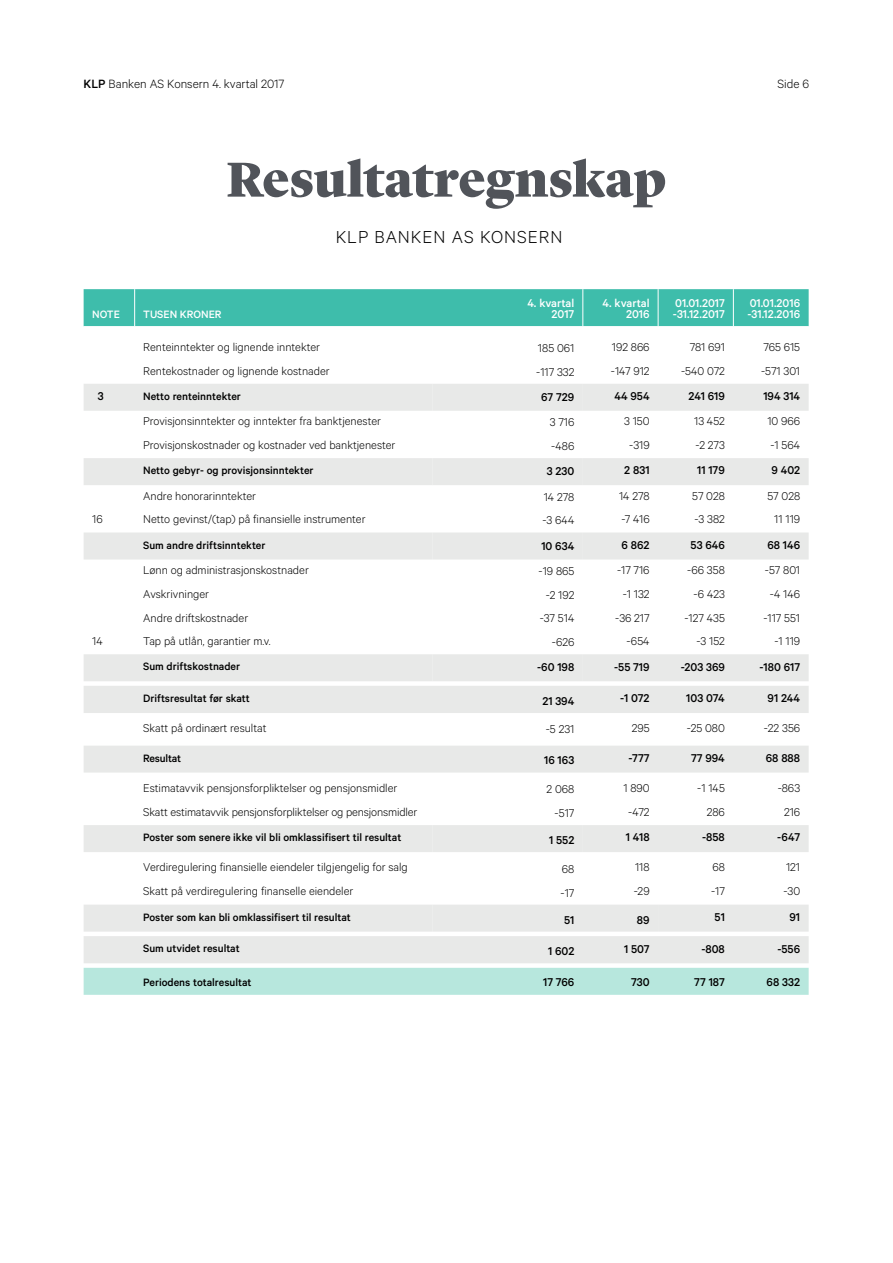
<style>
.page{position:relative;width:893px;height:1263px;background:#fff}
.page>*{position:absolute;margin:0;border:0;box-sizing:border-box;transform-origin:0 0}
.t1{font:900 51px "Lyon Display";letter-spacing:-.005em;color:#51545a}
.t2{font:300 19.5px "Calibre";letter-spacing:.05em;color:#000}
.t3{font:300 13.5px "Calibre";color:#000}
.t4{font:300 12.75px "Calibre";color:#000}
.t5{font:500 12.75px "Calibre";color:#000}
.t6{font:500 12.75px/10.5px "Calibre";color:#fff;text-align:right}
.t7{font:500 12px "Calibre";color:#000}
.t8{font:500 12px "Calibre";color:#fff}
.s1{font-weight:500}
</style>
<div class="page">
<div style="left:84px;top:289px;width:725px;height:37px;background:#3ebdab"></div>
<svg style="left:84px;top:384px;width:725px;height:579px"></svg>
<svg style="left:432px;top:384px;width:226px;height:548px"></svg>
<div style="left:84px;top:968px;width:725px;height:27px;background:#b7e7dd"></div>
<hr style="left:134px;top:289px;width:1px;height:37px;background:#fff">
<hr style="left:583px;top:289px;width:1px;height:37px;background:#fff">
<hr style="left:658px;top:289px;width:1px;height:37px;background:#fff">
<hr style="left:733px;top:289px;width:1px;height:37px;background:#fff">
<p class="t3" style="left:84px;top:76px;width:202px"><span class="s1">KLP</span> Banken AS Konsern 4. kvartal 2017</p>
<p class="t3" style="left:777px;top:76px;width:33px">Side 6</p>
<h1 class="t1" style="left:227px;top:141px;width:441px">Resultatregnskap</h1>
<h2 class="t2" style="left:336px;top:226px;width:228px">KLP BANKEN AS KONSERN</h2>
<p class="t8" style="left:92px;top:307px;width:29px">NOTE</p>
<p class="t8" style="left:143px;top:307px;width:80px">TUSEN KRONER</p>
<p class="t6" style="left:527px;top:298px;width:48px">4. kvartal<br>2017</p>
<p class="t6" style="left:603px;top:298px;width:48px">4. kvartal<br>2016</p>
<p class="t6" style="left:673px;top:298px;width:53px;text-align:left">01.01.2017 -31.12.2017</p>
<p class="t6" style="left:747px;top:298px;width:54px;text-align:left">01.01.2016 -31.12.2016</p>
<p class="t4" style="left:143px;top:340px;width:178px">Renteinntekter og lignende inntekter</p>
<p class="t4" style="left:538px;top:340px;width:38px">185 061</p>
<p class="t4" style="left:612px;top:340px;width:39px">192 866</p>
<p class="t4" style="left:690px;top:340px;width:37px">781 691</p>
<p class="t4" style="left:763px;top:340px;width:38px">765 615</p>
<p class="t4" style="left:143px;top:363px;width:188px">Rentekostnader og lignende kostnader</p>
<p class="t4" style="left:536px;top:364px;width:40px">-117 332</p>
<p class="t4" style="left:611px;top:363px;width:40px">-147 912</p>
<p class="t4" style="left:681px;top:363px;width:45px">-540 072</p>
<p class="t4" style="left:761px;top:363px;width:41px">-571 301</p>
<p class="t5" style="left:98px;top:389px;width:7px">3</p>
<p class="t7" style="left:143px;top:389px;width:99px">Netto renteinntekter</p>
<p class="t5" style="left:541px;top:389px;width:35px">67 729</p>
<p class="t5" style="left:614px;top:389px;width:37px">44 954</p>
<p class="t5" style="left:688px;top:389px;width:38px">241 619</p>
<p class="t5" style="left:763px;top:389px;width:38px">194 314</p>
<p class="t4" style="left:143px;top:414px;width:239px">Provisjonsinntekter og inntekter fra banktjenester</p>
<p class="t4" style="left:550px;top:415px;width:26px">3 716</p>
<p class="t4" style="left:624px;top:414px;width:27px">3 150</p>
<p class="t4" style="left:694px;top:414px;width:32px">13 452</p>
<p class="t4" style="left:767px;top:414px;width:34px">10 966</p>
<p class="t4" style="left:143px;top:438px;width:254px">Provisjonskostnader og kostnader ved banktjenester</p>
<p class="t4" style="left:551px;top:438px;width:25px">-486</p>
<p class="t4" style="left:629px;top:438px;width:22px">-319</p>
<p class="t4" style="left:696px;top:438px;width:31px">-2 273</p>
<p class="t4" style="left:770px;top:438px;width:31px">-1 564</p>
<p class="t7" style="left:143px;top:464px;width:172px">Netto gebyr- og provisjonsinntekter</p>
<p class="t5" style="left:547px;top:464px;width:29px">3 230</p>
<p class="t5" style="left:624px;top:463px;width:27px">2 831</p>
<p class="t5" style="left:697px;top:463px;width:29px">11 179</p>
<p class="t5" style="left:771px;top:463px;width:30px">9 402</p>
<p class="t4" style="left:143px;top:488px;width:114px">Andre honorarinntekter</p>
<p class="t4" style="left:544px;top:489px;width:32px">14 278</p>
<p class="t4" style="left:619px;top:488px;width:32px">14 278</p>
<p class="t4" style="left:692px;top:488px;width:34px">57 028</p>
<p class="t4" style="left:767px;top:488px;width:34px">57 028</p>
<p class="t4" style="left:92px;top:512px;width:12px">16</p>
<p class="t4" style="left:143px;top:512px;width:224px">Netto gevinst/(tap) på finansielle instrumenter</p>
<p class="t4" style="left:542px;top:513px;width:33px">-3 644</p>
<p class="t4" style="left:621px;top:512px;width:30px">-7 416</p>
<p class="t4" style="left:694px;top:512px;width:32px">-3 382</p>
<p class="t4" style="left:774px;top:512px;width:27px">11 119</p>
<p class="t7" style="left:143px;top:538px;width:124px">Sum andre driftsinntekter</p>
<p class="t5" style="left:541px;top:538px;width:34px">10 634</p>
<p class="t5" style="left:622px;top:537px;width:29px">6 862</p>
<p class="t5" style="left:690px;top:537px;width:36px">53 646</p>
<p class="t5" style="left:767px;top:537px;width:34px">68 146</p>
<p class="t4" style="left:143px;top:563px;width:167px">Lønn og administrasjonskostnader</p>
<p class="t4" style="left:539px;top:564px;width:37px">-19 865</p>
<p class="t4" style="left:617px;top:563px;width:34px">-17 716</p>
<p class="t4" style="left:687px;top:563px;width:39px">-66 358</p>
<p class="t4" style="left:765px;top:563px;width:37px">-57 801</p>
<p class="t4" style="left:143px;top:586px;width:67px">Avskrivninger</p>
<p class="t4" style="left:546px;top:587px;width:30px">-2 192</p>
<p class="t4" style="left:623px;top:586px;width:28px">-1 132</p>
<p class="t4" style="left:694px;top:586px;width:33px">-6 423</p>
<p class="t4" style="left:770px;top:586px;width:32px">-4 146</p>
<p class="t4" style="left:143px;top:610px;width:106px">Andre driftskostnader</p>
<p class="t4" style="left:540px;top:611px;width:36px">-37 514</p>
<p class="t4" style="left:615px;top:610px;width:36px">-36 217</p>
<p class="t4" style="left:684px;top:610px;width:42px">-127 435</p>
<p class="t4" style="left:763px;top:610px;width:38px">-117 551</p>
<p class="t4" style="left:92px;top:634px;width:12px">14</p>
<p class="t4" style="left:143px;top:634px;width:129px">Tap på utlån, garantier m.v.</p>
<p class="t4" style="left:552px;top:635px;width:24px">-626</p>
<p class="t4" style="left:627px;top:634px;width:25px">-654</p>
<p class="t4" style="left:696px;top:634px;width:30px">-3 152</p>
<p class="t4" style="left:774px;top:634px;width:27px">-1 119</p>
<p class="t7" style="left:143px;top:660px;width:99px">Sum driftskostnader</p>
<p class="t5" style="left:537px;top:660px;width:39px">-60 198</p>
<p class="t5" style="left:614px;top:659px;width:37px">-55 719</p>
<p class="t5" style="left:681px;top:659px;width:46px">-203 369</p>
<p class="t5" style="left:759px;top:659px;width:42px">-180 617</p>
<p class="t7" style="left:143px;top:691px;width:108px">Driftsresultat før skatt</p>
<p class="t5" style="left:542px;top:693px;width:33px">21 394</p>
<p class="t5" style="left:620px;top:691px;width:31px">-1 072</p>
<p class="t5" style="left:686px;top:691px;width:40px">103 074</p>
<p class="t5" style="left:768px;top:691px;width:34px">91 244</p>
<p class="t4" style="left:143px;top:721px;width:125px">Skatt på ordinært resultat</p>
<p class="t4" style="left:546px;top:722px;width:30px">-5 231</p>
<p class="t4" style="left:632px;top:721px;width:19px">295</p>
<p class="t4" style="left:687px;top:721px;width:40px">-25 080</p>
<p class="t4" style="left:764px;top:721px;width:38px">-22 356</p>
<p class="t7" style="left:143px;top:751px;width:40px">Resultat</p>
<p class="t5" style="left:544px;top:753px;width:32px">16 163</p>
<p class="t5" style="left:629px;top:750px;width:22px">-777</p>
<p class="t5" style="left:691px;top:750px;width:35px">77 994</p>
<p class="t5" style="left:766px;top:750px;width:36px">68 888</p>
<p class="t4" style="left:143px;top:780px;width:256px">Estimatavvik pensjonsforpliktelser og pensjonsmidler</p>
<p class="t4" style="left:547px;top:782px;width:29px">2 068</p>
<p class="t4" style="left:623px;top:780px;width:28px">1 890</p>
<p class="t4" style="left:697px;top:780px;width:29px">-1 145</p>
<p class="t4" style="left:778px;top:780px;width:24px">-863</p>
<p class="t4" style="left:143px;top:804px;width:276px">Skatt estimatavvik pensjonsforpliktelser og pensjonsmidler</p>
<p class="t4" style="left:555px;top:806px;width:21px">-517</p>
<p class="t4" style="left:628px;top:804px;width:23px">-472</p>
<p class="t4" style="left:707px;top:804px;width:20px">286</p>
<p class="t4" style="left:784px;top:804px;width:18px">216</p>
<p class="t7" style="left:143px;top:830px;width:260px">Poster som senere ikke vil bli omklassifisert til resultat</p>
<p class="t5" style="left:549px;top:833px;width:27px">1 552</p>
<p class="t5" style="left:626px;top:830px;width:25px">1 418</p>
<p class="t5" style="left:702px;top:830px;width:24px">-858</p>
<p class="t5" style="left:777px;top:830px;width:24px">-647</p>
<p class="t4" style="left:143px;top:860px;width:266px">Verdiregulering finansielle eiendeler tilgjengelig for salg</p>
<p class="t4" style="left:562px;top:861px;width:14px">68</p>
<p class="t4" style="left:635px;top:860px;width:16px">118</p>
<p class="t4" style="left:712px;top:860px;width:14px">68</p>
<p class="t4" style="left:786px;top:860px;width:16px">121</p>
<p class="t4" style="left:143px;top:884px;width:212px">Skatt på verdiregulering finanselle eiendeler</p>
<p class="t4" style="left:561px;top:885px;width:15px">-17</p>
<p class="t4" style="left:634px;top:884px;width:17px">-29</p>
<p class="t4" style="left:711px;top:884px;width:15px">-17</p>
<p class="t4" style="left:783px;top:884px;width:18px">-30</p>
<p class="t7" style="left:143px;top:910px;width:209px">Poster som kan bli omklassifisert til resultat</p>
<p class="t5" style="left:564px;top:912px;width:12px">51</p>
<p class="t5" style="left:637px;top:912px;width:14px">89</p>
<p class="t5" style="left:715px;top:909px;width:12px">51</p>
<p class="t5" style="left:789px;top:909px;width:12px">91</p>
<p class="t7" style="left:143px;top:942px;width:98px">Sum utvidet resultat</p>
<p class="t5" style="left:548px;top:944px;width:28px">1 602</p>
<p class="t5" style="left:624px;top:941px;width:27px">1 507</p>
<p class="t5" style="left:701px;top:941px;width:25px">-808</p>
<p class="t5" style="left:777px;top:941px;width:24px">-556</p>
<p class="t7" style="left:143px;top:975px;width:110px">Periodens totalresultat</p>
<p class="t5" style="left:543px;top:975px;width:33px">17 766</p>
<p class="t5" style="left:631px;top:975px;width:20px">730</p>
<p class="t5" style="left:694px;top:975px;width:32px">77 187</p>
<p class="t5" style="left:767px;top:975px;width:35px">68 332</p>
</div>
